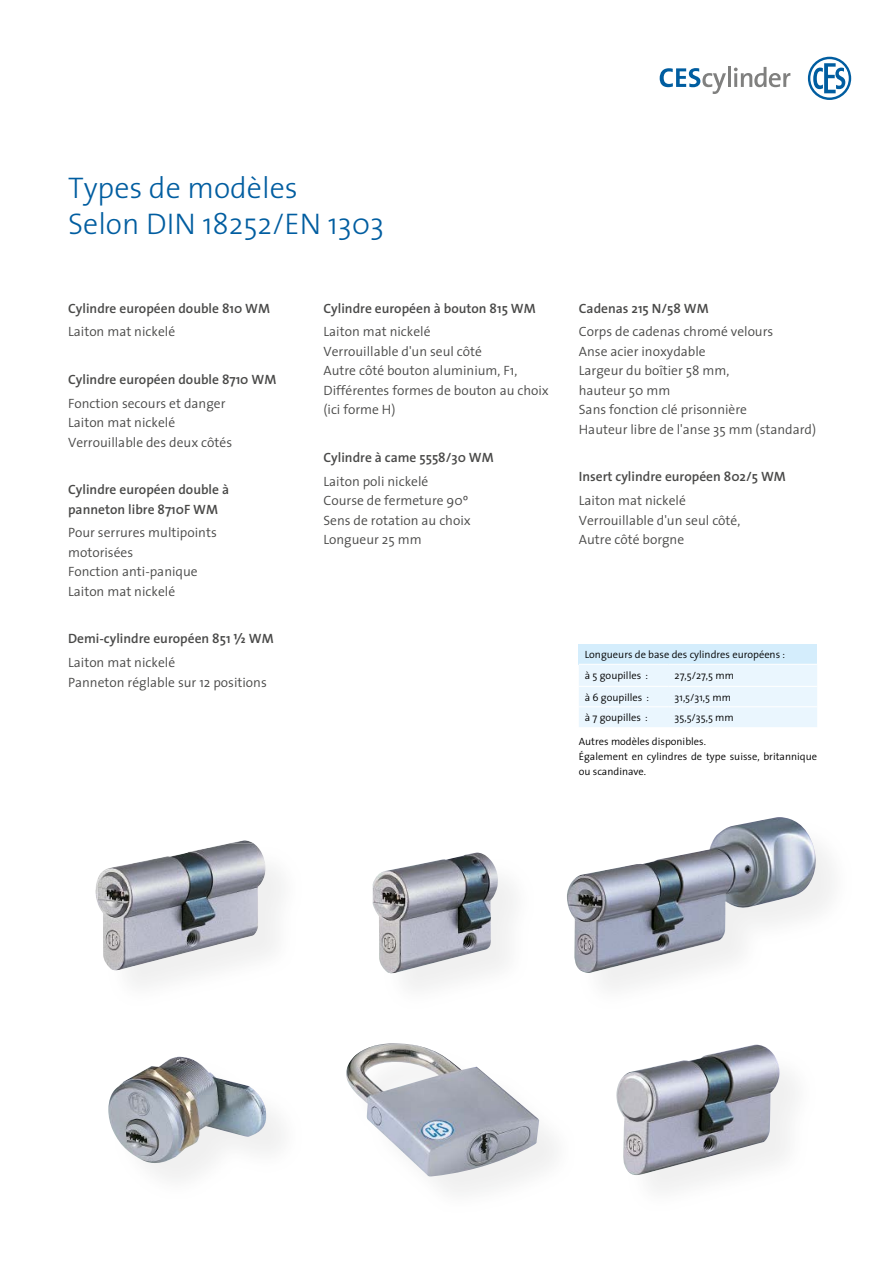
<style>
.page{position:relative;width:881px;height:1263px;background:#fff}
.page>*{position:absolute;margin:0;border:0;box-sizing:border-box;transform-origin:0 0}
.t1{font:300 30px/36px "The Sans";color:#005da0}
.t2{font:300 13.5px/19.5px "The Sans";color:#494948}
.t3{font:600 13.5px/19.5px "The Sans";color:#494948}
.t4{font:300 10.5px/15px "The Sans";color:#000}
.s1{font-family:"The Sans Semi Bold Expert";font-weight:400}
.s2{font-weight:300}
</style>
<div class="page">
<svg style="left:659px;top:68px;width:66px;height:26px"></svg>
<hr style="left:727px;top:67px;width:3px;height:20px;background:#80807f">
<svg style="left:733px;top:67px;width:57px;height:20px"></svg>
<svg style="left:807px;top:57px;width:43px;height:43px"></svg>
<img style="left:616px;top:1045px;width:164px;height:130px">
<img style="left:346px;top:1043px;width:193px;height:133px">
<img style="left:108px;top:1057px;width:159px;height:107px">
<img style="left:98px;top:843px;width:183px;height:142px">
<img style="left:95px;top:840px;width:158px;height:64px">
<img style="left:99px;top:843px;width:130px;height:32px">
<img style="left:567px;top:817px;width:250px;height:156px">
<img style="left:372px;top:852px;width:127px;height:122px">
<div style="left:578px;top:644px;width:238px;height:20px;background:#d4edfc"></div>
<div style="left:579px;top:665px;width:237px;height:62px;background:#eaf6fe"></div>
<hr style="left:578px;top:686px;width:90px;height:1px;background:#fff">
<hr style="left:668px;top:686px;width:148px;height:1px;background:#fff">
<hr style="left:578px;top:706px;width:90px;height:1px;background:#fff">
<hr style="left:668px;top:706px;width:148px;height:1px;background:#fff">
<h1 class="t1" style="left:68px;top:169px;width:317px">Types de modèles<br>Selon DIN 18252/EN 1303</h1>
<p class="t3" style="left:68px;top:298px;width:203px">Cylindre européen double 810 WM</p>
<p class="t2" style="left:68px;top:322px;width:108px">Laiton mat nickelé</p>
<p class="t3" style="left:68px;top:369px;width:210px">Cylindre européen double 8710 WM</p>
<p class="t2" style="left:68px;top:393px;width:165px">Fonction secours et danger<br>Laiton mat nickelé<br>Verrouillable des deux côtés</p>
<p class="t3" style="left:68px;top:479px;width:162px">Cylindre européen double à panneton libre 8710F WM</p>
<p class="t2" style="left:68px;top:523px;width:150px">Pour serrures multipoints motorisées<br>Fonction anti-panique<br>Laiton mat nickelé</p>
<p class="t3" style="left:68px;top:627px;width:207px;line-height:23.7px">Demi-cylindre européen 851 <span class="s1">V</span> WM<br><span class="s2">Laiton mat nickelé</span></p>
<p class="t2" style="left:68px;top:672px;width:200px">Panneton réglable sur 12 positions</p>
<p class="t3" style="left:323px;top:298px;width:214px">Cylindre européen à bouton 815 WM</p>
<p class="t2" style="left:323px;top:322px;width:227px">Laiton mat nickelé<br>Verrouillable d'un seul côté<br>Autre côté bouton aluminium, F1,<br>Différentes formes de bouton au choix (ici forme H)</p>
<p class="t3" style="left:323px;top:447px;width:172px">Cylindre à came 5558/30 WM</p>
<p class="t2" style="left:323px;top:471px;width:149px">Laiton poli nickelé<br>Course de fermeture 90º<br>Sens de rotation au choix<br>Longueur 25 mm</p>
<p class="t3" style="left:578px;top:298px;width:131px">Cadenas 215 N/58 WM</p>
<p class="t2" style="left:578px;top:322px;width:239px">Corps de cadenas chromé velours<br>Anse acier inoxydable<br>Largeur du boîtier 58 mm,<br>hauteur 50 mm<br>Sans fonction clé prisonnière<br>Hauteur libre de l'anse 35 mm (standard)</p>
<p class="t3" style="left:578px;top:467px;width:208px">Insert cylindre européen 802/5 WM</p>
<p class="t2" style="left:578px;top:490px;width:163px">Laiton mat nickelé<br>Verrouillable d'un seul côté,<br>Autre côté borgne</p>
<p class="t4" style="left:584px;top:644px;width:202px;line-height:20.4px">Longueurs de base des cylindres européens : à 5 goupilles :</p>
<p class="t4" style="left:674px;top:667px;width:61px">27,5/27,5 mm</p>
<p class="t4" style="left:584px;top:689px;width:66px">à 6 goupilles :</p>
<p class="t4" style="left:674px;top:689px;width:58px">31,5/31,5 mm</p>
<p class="t4" style="left:584px;top:710px;width:65px">à 7 goupilles :</p>
<p class="t4" style="left:674px;top:710px;width:61px">35,5/35,5 mm</p>
<p class="t4" style="left:578px;top:733px;width:240px">Autres modèles disponibles.<br>Également en cylindres de type suisse, britannique ou scandinave.</p>
</div>
